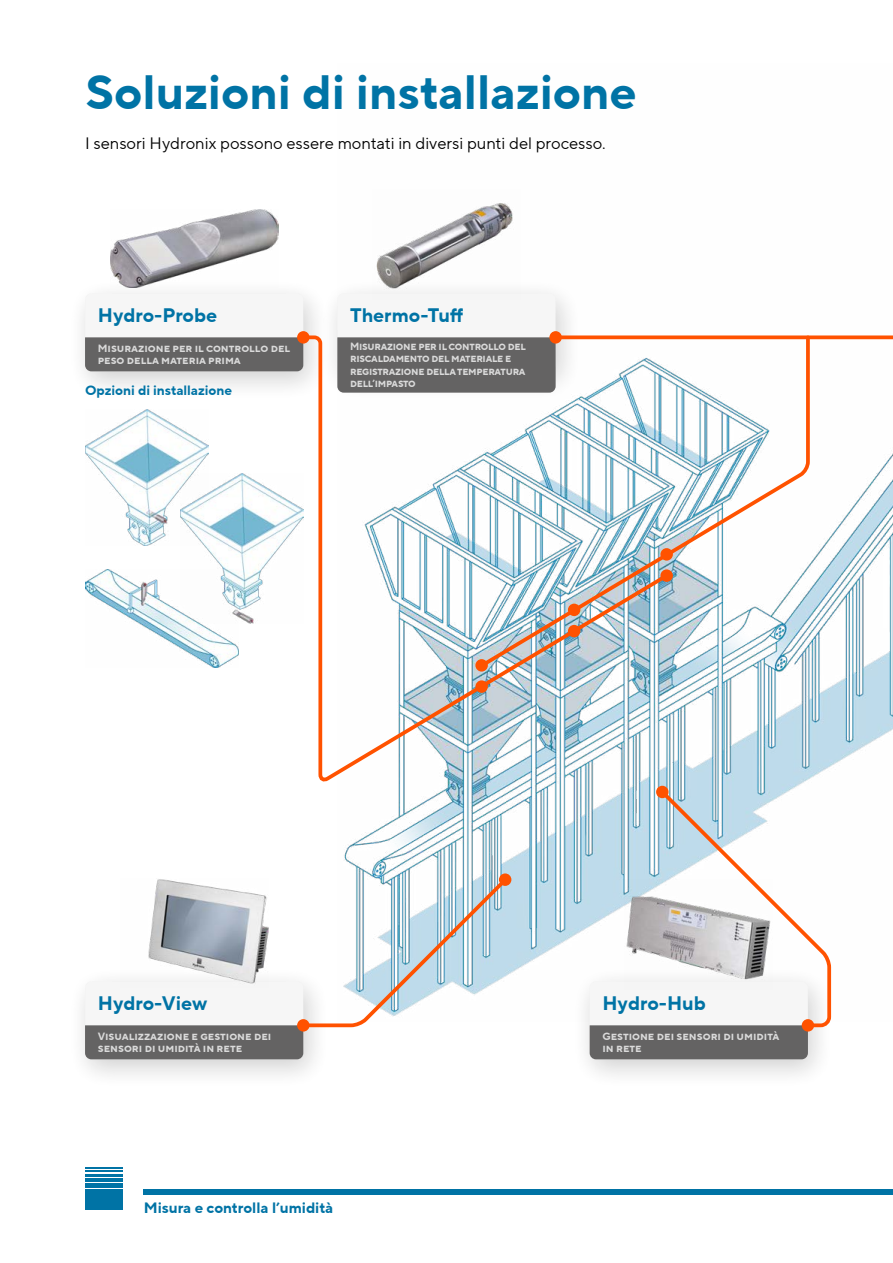
<style>
.page{position:relative;width:893px;height:1263px;background:#fff}
.page>*{position:absolute;margin:0;border:0;box-sizing:border-box;transform-origin:0 0}
.t1{font:700 48px "TT Norms Pro";color:#0073a5}
.t2{font:700 19.5px "TT Norms Pro";color:#0073a5}
.t3{font:16.5px "TT Norms Pro";color:#000}
.t4{font:700 15px "TT Norms Pro";color:#0073a5}
.t5{font:700 13.5px "TT Norms Pro";color:#0073a5}
.t6{font:700 10.5px/12px "TT Norms Pro";color:#dadada}
.t7{font:700 10.5px/12px "TT Norms Pro";letter-spacing:-.025em;color:#dadada;scale:.95 1}
</style>
<div class="page">
<img style="left:344px;top:453px;width:549px;height:523px">
<hr style="left:85px;top:1167px;width:38px;height:1px;background:#0073a5">
<hr style="left:85px;top:1170px;width:38px;height:2px;background:#0073a5">
<hr style="left:85px;top:1174px;width:38px;height:2px;background:#0073a5">
<hr style="left:85px;top:1178px;width:38px;height:4px;background:#0073a5">
<div style="left:85px;top:1183px;width:38px;height:5px;background:#0073a5"></div>
<div style="left:85px;top:1189px;width:38px;height:5px;background:#0073a5"></div>
<div style="left:144px;top:1189px;width:749px;height:5px;background:#0073a5"></div>
<div style="left:85px;top:1195px;width:38px;height:7px;background:#0073a5"></div>
<div style="left:85px;top:1202px;width:38px;height:8px;background:#0073a5"></div>
<div style="left:66px;top:277px;width:266px;height:126px;background:#000;opacity:.2"></div>
<div style="left:85px;top:293px;width:218px;height:78px;background:#f6f6f6;border-radius:6px"></div>
<div style="left:85px;top:337px;width:215px;height:34px;background:#646363"></div>
<img style="left:110px;top:210px;width:168px;height:78px">
<div style="left:499px;top:873px;width:12px;height:13px;background:#ff5200;border-radius:50%"></div>
<div style="left:570px;top:965px;width:266px;height:126px;background:#000;opacity:.2"></div>
<div style="left:66px;top:965px;width:266px;height:126px;background:#000;opacity:.2"></div>
<div style="left:318px;top:277px;width:266px;height:126px;background:#000;opacity:.2"></div>
<div style="left:337px;top:293px;width:219px;height:78px;background:#f6f6f6;border-radius:6px"></div>
<img style="left:373px;top:203px;width:147px;height:90px">
<svg style="left:549px;top:331px;width:13px;height:13px"></svg>
<svg style="left:300px;top:334px;width:372px;height:452px"></svg>
<div style="left:297px;top:331px;width:13px;height:13px;background:#ff5200;border-radius:50%"></div>
<svg style="left:337px;top:334px;width:556px;height:88px"></svg>
<svg style="left:85px;top:877px;width:422px;height:182px"></svg>
<svg style="left:590px;top:786px;width:243px;height:273px"></svg>
<svg style="left:476px;top:334px;width:336px;height:337px"></svg>
<img style="left:85px;top:570px;width:153px;height:98px">
<img style="left:85px;top:410px;width:123px;height:135px">
<img style="left:180px;top:473px;width:123px;height:150px">
<h1 class="t1" style="left:85px;top:57px;width:553px">Soluzioni di installazione</h1>
<h3 class="t3" style="left:85px;top:132px;width:522px">I sensori Hydronix possono essere montati in diversi punti del processo.</h3>
<h2 class="t2" style="left:98px;top:300px;width:121px">Hydro-Probe</h2>
<p class="t6" style="left:98px;top:342px;width:194px">Misurazione per il controllo del peso della materia prima</p>
<p class="t5" style="left:85px;top:381px;width:149px">Opzioni di installazione</p>
<h2 class="t2" style="left:350px;top:300px;width:115px">Thermo-Tuff</h2>
<p class="t7" style="left:350px;top:341px;width:186px">Misurazione per il controllo del riscaldamento del materiale e registrazione della temperatura dell’impasto</p>
<h2 class="t2" style="left:98px;top:988px;width:111px">Hydro-View</h2>
<h2 class="t2" style="left:602px;top:988px;width:105px">Hydro-Hub</h2>
<p class="t6" style="left:98px;top:1030px;width:175px">Visualizzazione e gestione dei sensori di umidità in rete</p>
<h3 class="t4" style="left:144px;top:1197px;width:191px">Misura e controlla l’umidità</h3>
<p class="t6" style="left:602px;top:1030px;width:179px">Gestione dei sensori di umidità in rete</p>
</div>
